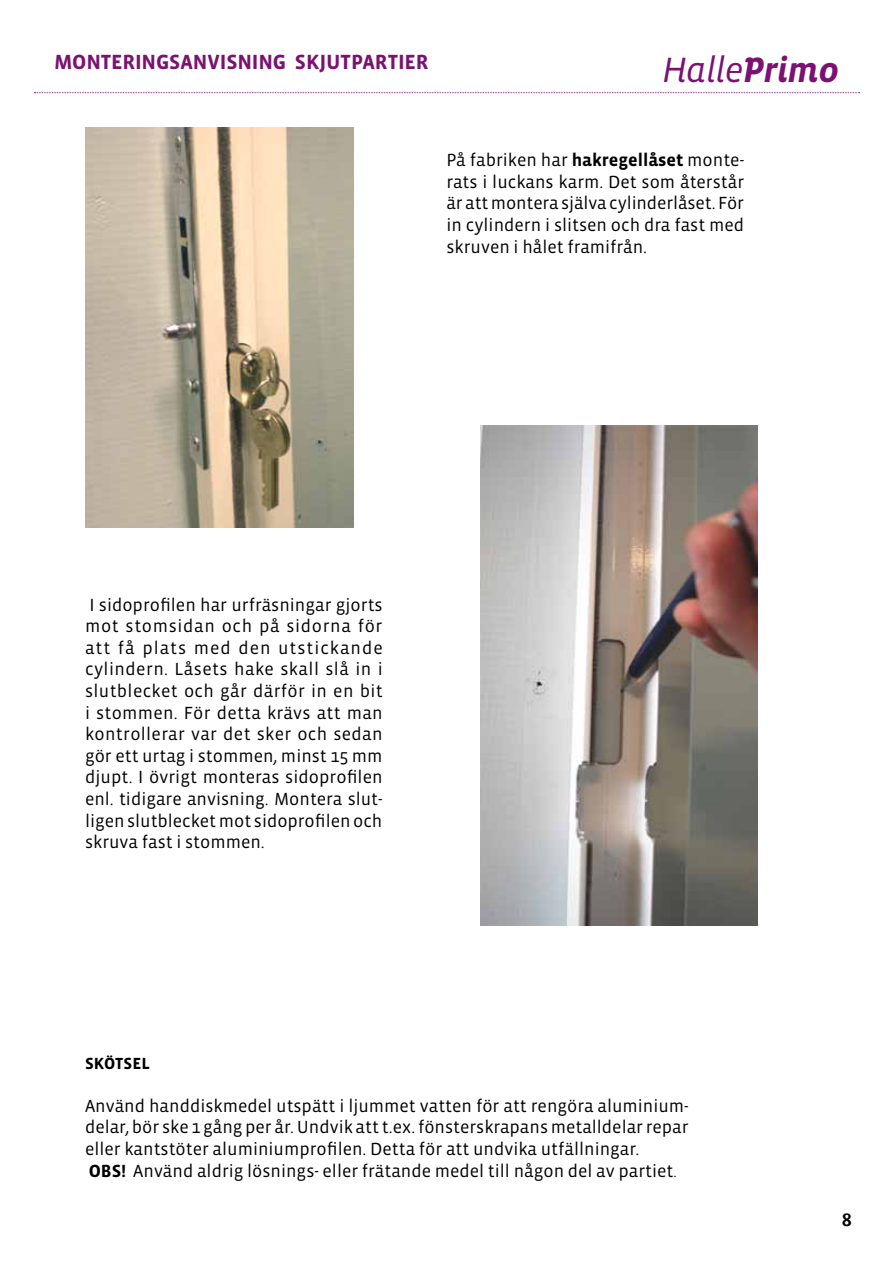
<style>
.page{position:relative;width:893px;height:1263px;background:#fff}
.page>*{position:absolute;margin:0;border:0;box-sizing:border-box;transform-origin:0 0}
.t1{font:italic 36px "Vista Sans OT";letter-spacing:-.025em;color:#7b1272}
.t2{font:700 21px "Vista Sans OT";letter-spacing:-.005em;color:#7b1272}
.t3{font:18px/21.6px "Vista Sans OT";color:#000;text-align:justify}
.t4{font:700 18px "Dax";color:#000}
.t5{font:700 16.5px "Vista Sans OT";color:#000}
.s1{font-weight:700}
.s2{font-size:15px}
</style>
<div class="page">
<svg style="left:34px;top:92px;width:826px;height:1px"></svg>
<img style="left:480px;top:425px;width:277px;height:501px">
<img style="left:85px;top:128px;width:268px;height:399px">
<p class="t2" style="left:54px;top:51px;width:376px">MONTERINGSANVISNING SKJUTPARTIER</p>
<h1 class="t1" style="left:662px;top:51px;width:178px">Halle<span class="s1">Primo</span></h1>
<p class="t3" style="left:446px;top:150px;width:299px">På fabriken har <span class="s1">HAKREGELLÅSET</span> monte&shy;rats i luckans karm. Det som återstår är att montera själva cylinderlåset. För in cylindern i slitsen och dra fast med skruven i hålet framifrån.</p>
<p class="t3" style="left:85px;top:594px;width:299px">I sidoprofilen har urfräsningar gjorts mot stomsidan och på sidorna för att få plats med den utstickande cylindern. Låsets hake skall slå in i slutblecket och går därför in en bit i stommen. För detta krävs att man kontrollerar var det sker och sedan gör ett urtag i stommen, minst 15 mm djupt. I övrigt monteras sidoprofilen enl. tidigare anvisning. Montera slut&shy;ligen slutblecket mot sidoprofilen och skruva fast i stommen.</p>
<p class="t5" style="left:85px;top:1054px;width:66px">SKÖTSE L</p>
<p class="t3" style="left:85px;top:1095px;width:605px;text-align:left">Använd handdiskmedel utspätt i ljummet vatten för att rengöra aluminium&shy;delar, bör ske 1 gång per år. Undvik att t.ex. fönsterskrapans metalldelar repar eller kantstöter aluminiumprofilen. Detta för att undvika utfällningar.<br><span class="s1">OBS!</span> Använd aldrig lösnings- eller frätande medel till någon del av partiet<span class="s2">.</span></p>
<p class="t4" style="left:842px;top:1209px;width:12px">8</p>
</div>
